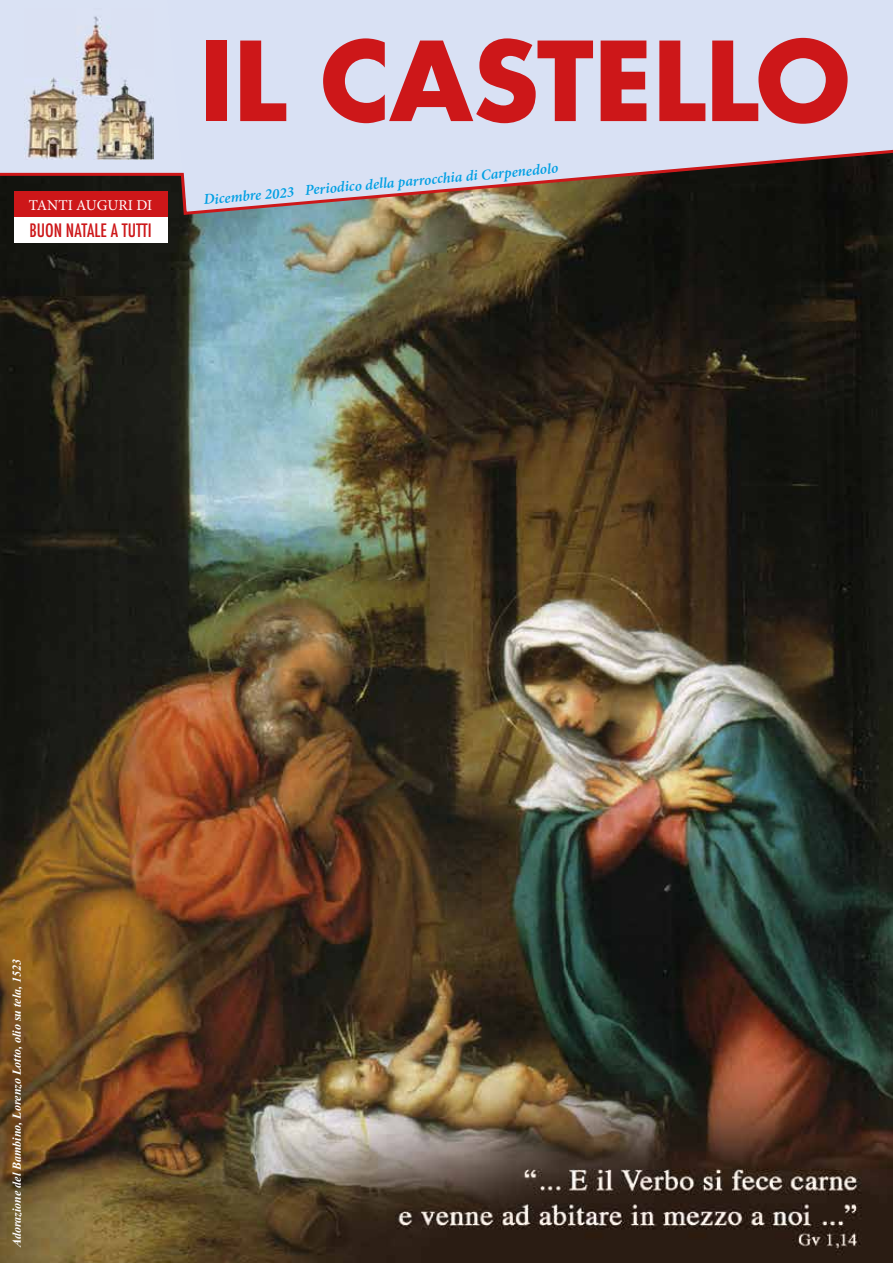
<style>
.page{position:relative;width:893px;height:1263px;background:#fff}
.page>*{position:absolute;margin:0;border:0;box-sizing:border-box;transform-origin:0 0}
.t1{font:700 106.8px "Futura LT Pro";color:#cd1719}
.t2{font:500 condensed 18px "Futura";color:#cd1719}
.t3{font:italic 600 15px "Minion Pro";color:#009fe3}
.t4{font:15px "Minion Pro";color:#fff}
.t5{font:italic 700 12px "Times New Roman";color:#fff}
</style>
<div class="page">
<img style="left:0;top:217px;width:893px;height:1046px">
<div style="left:0;top:0;width:193px;height:174px;background:#dae2f4"></div>
<img style="left:24px;top:16px;width:129px;height:128px">
<div style="left:193px;top:0;width:700px;height:144px;background:#d9e1f4"></div>
<svg style="left:0;top:144px;width:893px;height:73px;background:#918c8f"></svg>
<div style="left:14px;top:191px;width:153px;height:26px;background:#cd1719"></div>
<div style="left:14px;top:217px;width:153px;height:26px;background:#fff"></div>
<p class="t4" style="left:29px;top:195px;width:125px">TANTI AUGURI DI</p>
<h2 class="t2" style="left:29px;top:219px;width:124px">BUON NATALE A TUTTI</h2>
<h1 class="t1" style="left:199px;top:-1px;width:653px">IL CASTELLO</h1>
<p class="t3" style="left:203px;top:190px;width:357px;rotate:-5deg">Dicembre 2023 Periodico della parrocchia di Carpenedolo</p>
<p class="t5" style="left:8px;top:1247px;width:290px;rotate:-90deg">Adorazione del Bambino, Lorenzo Lotto, olio su tela, 1523</p>
</div>
